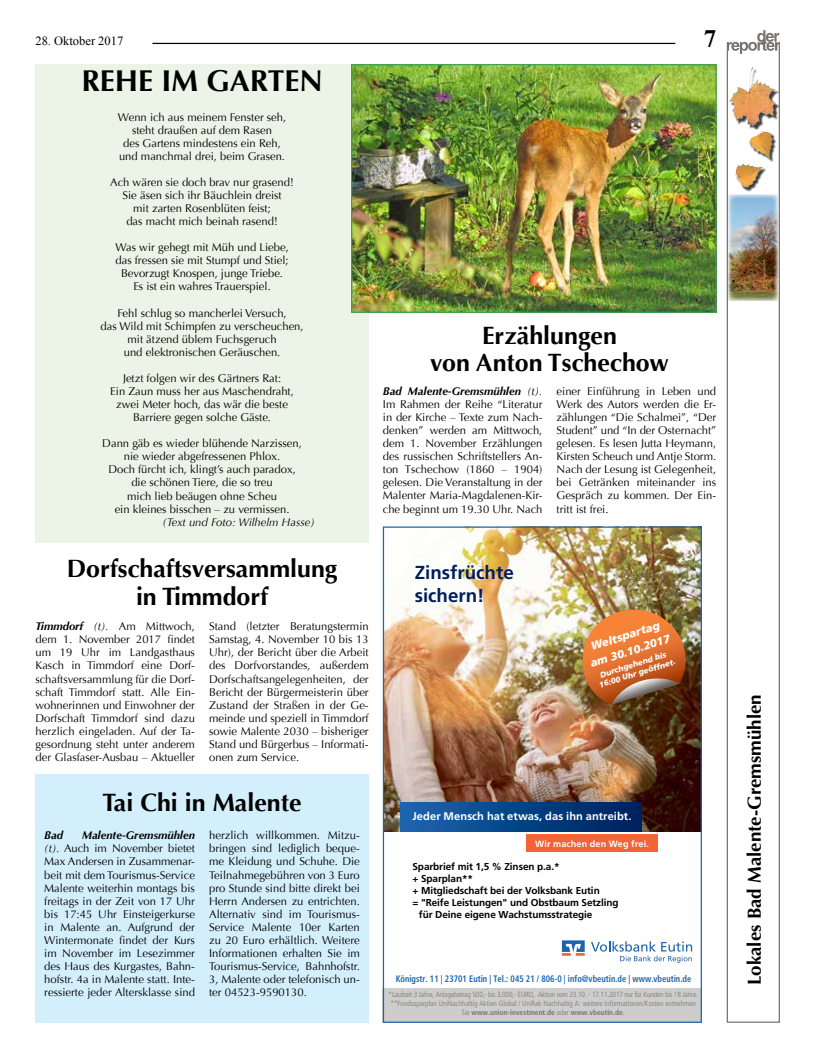
<style>
.page{position:relative;width:819px;height:1053px;background:#fff}
.page>*{position:absolute;margin:0;border:0;box-sizing:border-box;transform-origin:0 0}
.t1{font:700 30px "Optima";color:#000}
.t2{font:700 25px/27.5px "Optima";color:#000;text-align:center}
.t3{font:700 25px "Times New Roman";color:#000}
.t4{font:700 18.75px "Optima";color:#000}
.t5{font:700 18.75px/22.5px "Frutiger CE";color:#001e5d}
.t6{font:12.5px "Times New Roman";color:#000}
.t7{font:11.25px/13px "Optima";color:#000;text-align:justify}
.t8{font:italic 11.25px "Optima";color:#000}
.t9{font:italic 900 11.25px/16px "Frutiger CE";color:#fff;text-align:center}
.t10{font:italic 700 11.25px "Optima";color:#000}
.t11{font:700 11.12px "Frutiger";letter-spacing:.005em;color:#fff}
.t12{font:700 10px "Frutiger CE";letter-spacing:-.01em;color:#000}
.t13{font:700 condensed 9.38px "Frutiger";color:#1d64af;scale:.9 1}
.t14{font:700 9.12px "Frutiger";letter-spacing:.02em;color:#fff}
.t15{font:italic 900 7.88px/9.5px "Frutiger CE";color:#fff;text-align:center}
.t16{font:300 condensed 7.5px/9px "Frutiger";color:#787370;text-align:center}
.s1{font-weight:700;font-style:italic}
.s2{font-style:italic}
.s3{font-weight:700}
</style>
<div class="page">
<div style="left:35px;top:774px;width:334px;height:248px;background:#d4effc"></div>
<div style="left:35px;top:64px;width:334px;height:478px;background:#ecf4e7"></div>
<hr style="left:152px;top:43px;width:523px;height:1px;background:#000">
<div style="left:383px;top:988px;width:319px;height:34px;background:#cecdcd"></div>
<img style="left:385px;top:528px;width:315px;height:303px">
<div style="left:400px;top:802px;width:241px;height:29px;background:linear-gradient(to right,#1965ae,#00205b)"></div>
<div style="left:526px;top:834px;width:131px;height:18px;background:#f46238"></div>
<img style="left:578px;top:609px;width:110px;height:95px">
<svg style="left:562px;top:940px;width:22px;height:15px"></svg>
<svg style="left:591px;top:941px;width:101px;height:21px"></svg>
<div style="left:383px;top:526px;width:319px;height:496px;border:1px solid #1d64af"></div>
<svg style="left:726px;top:54px;width:54px;height:968px"></svg>
<svg style="left:726px;top:30px;width:54px;height:24px"></svg>
<img style="left:728px;top:194px;width:50px;height:106px">
<div style="left:729px;top:68px;width:50px;height:62px;background:#000;opacity:.75"></div>
<img style="left:728px;top:68px;width:48px;height:58px">
<div style="left:750px;top:132px;width:27px;height:30px;background:#000;opacity:.75"></div>
<img style="left:749px;top:131px;width:24px;height:28px">
<div style="left:736px;top:164px;width:30px;height:27px;background:#000;opacity:.75"></div>
<img style="left:735px;top:164px;width:27px;height:23px">
<img style="left:353px;top:66px;width:361px;height:245px">
<div style="left:351px;top:64px;width:365px;height:249px;border:1px solid #38a555"></div>
<p class="t6" style="left:35px;top:32px;width:89px">28. Oktober 2017</p>
<p class="t3" style="left:703px;top:21px;width:14px">7</p>
<p class="t1" style="left:81px;top:64px;width:243px">REHE IM GARTEN</p>
<p class="t7" style="left:118px;top:110px;width:170px;text-align:center">Wenn ich aus meinem Fenster seh, steht draußen auf dem Rasen<br>des Gartens mindestens ein Reh, und manchmal drei, beim Grasen.</p>
<p class="t7" style="left:110px;top:176px;width:185px;text-align:center">Ach wären sie doch brav nur grasend!<br>Sie äsen sich ihr Bäuchlein dreist<br>mit zarten Rosenblüten feist;<br>das macht mich beinah rasend!</p>
<p class="t7" style="left:115px;top:241px;width:175px;text-align:center">Was wir gehegt mit Müh und Liebe, das fressen sie mit Stumpf und Stiel; Bevorzugt Knospen, junge Triebe.<br>Es ist ein wahres Trauerspiel.</p>
<p class="t7" style="left:100px;top:306px;width:205px;text-align:center">Fehl schlug so mancherlei Versuch,<br>das Wild mit Schimpfen zu verscheuchen, mit ätzend üblem Fuchsgeruch<br>und elektronischen Geräuschen.</p>
<p class="t7" style="left:110px;top:372px;width:185px;text-align:center">Jetzt folgen wir des Gärtners Rat:<br>Ein Zaun muss her aus Maschendraht, zwei Meter hoch, das wär die beste Barriere gegen solche Gäste.</p>
<p class="t7" style="left:102px;top:437px;width:201px">Dann gäb es wieder blühende Narzissen,</p>
<p class="t7" style="left:124px;top:450px;width:158px">nie wieder abgefressenen Phlox.</p>
<p class="t7" style="left:108px;top:463px;width:189px">Doch fürcht ich, klingt’s auch paradox,</p>
<p class="t7" style="left:131px;top:476px;width:143px">die schönen Tiere, die so treu</p>
<p class="t7" style="left:127px;top:489px;width:151px">mich lieb beäugen ohne Scheu</p>
<p class="t7" style="left:115px;top:502px;width:176px">ein kleines bisschen – zu vermissen.</p>
<p class="t8" style="left:162px;top:515px;width:154px">(Text und Foto: Wilhelm Hasse)</p>
<p class="t2" style="left:67px;top:555px;width:272px">Dorfschaftsversammlung in Timmdorf</p>
<p class="t7" style="left:35px;top:620px;width:161px"><span class="s1">Timmdorf</span> <span class="s2">(t).</span> Am Mittwoch, dem 1. November 2017 findet um 19 Uhr im Landgasthaus Kasch in Timmdorf eine Dorf&shy;schaftsversammlung für die Dorf&shy;schaft Timmdorf statt. Alle Ein&shy;wohnerinnen und Einwohner der Dorfschaft Timmdorf sind dazu herzlich eingeladen. Auf der Ta&shy;gesordnung steht unter anderem der Glasfaser-Ausbau – Aktueller</p>
<p class="t7" style="left:209px;top:620px;width:161px">Stand (letzter Beratungstermin Samstag, 4. November 10 bis 13<br>Uhr), der Bericht über die Arbeit des Dorfvorstandes, außerdem Dorfschaftsangelegenheiten, der Bericht der Bürgermeisterin über Zustand der Straßen in der Ge&shy;meinde und speziell in Timmdorf sowie Malente 2030 – bisheriger Stand und Bürgerbus – Informati&shy;onen zum Service.</p>
<p class="t2" style="left:102px;top:789px;width:200px">Tai Chi in Malente</p>
<p class="t7" style="left:44px;top:829px;width:152px;text-indent:38px"><span class="s1">Malente-Gremsmühlen </span><span class="s2">(t).</span> Auch im November bietet Max Andersen in Zusammenar&shy;beit mit dem Tourismus-Service Malente weiterhin montags bis freitags in der Zeit von 17 Uhr bis 17:45 Uhr Einsteigerkurse in Malente an. Aufgrund der Wintermonate findet der Kurs im November im Lesezimmer des Haus des Kurgastes, Bahn&shy;hofstr. 4a in Malente statt. Inte&shy;ressierte jeder Altersklasse sind</p>
<p class="t7" style="left:209px;top:829px;width:152px">herzlich willkommen. Mitzu&shy;bringen sind lediglich beque&shy;me Kleidung und Schuhe. Die Teilnahmegebühren von 3 Euro pro Stunde sind bitte direkt bei Herrn Andersen zu entrichten.<br>Alternativ sind im Tourismus-Service Malente 10er Karten zu 20 Euro erhältlich. Weitere Informationen erhalten Sie im Tourismus-Service, Bahnhofstr.<br>3, Malente oder telefonisch un&shy;ter 04523-9590130.</p>
<p class="t10" style="left:44px;top:828px;width:20px">Bad</p>
<p class="t2" style="left:430px;top:322px;width:240px">Erzählungen<br>von Anton Tschechow</p>
<p class="t7" style="left:383px;top:385px;width:161px"><span class="s1">Bad Malente-Gremsmühlen</span> <span class="s2">(t).<br></span>Im Rahmen der Reihe “Literatur in der Kirche – Texte zum Nach&shy;denken” werden am Mittwoch, dem 1. November Erzählungen des russischen Schriftstellers An&shy;ton Tschechow (1860 – 1904) gelesen. Die Veranstaltung in der Malenter Maria-Magdalenen-Kir&shy;che beginnt um 19.30 Uhr. Nach</p>
<p class="t7" style="left:556px;top:385px;width:161px">einer Einführung in Leben und Werk des Autors werden die Er&shy;zählungen “Die Schalmei”, “Der Student” und “In der Osternacht” gelesen. Es lesen Jutta Heymann, Kirsten Scheuch und Antje Storm.<br>Nach der Lesung ist Gelegenheit, bei Getränken miteinander ins Gespräch zu kommen. Der Ein&shy;tritt ist frei.</p>
<p class="t5" style="left:414px;top:561px;width:100px">Zinsfrüchte sichern!</p>
<p class="t9" style="left:583px;top:641px;width:85px;rotate:-18deg">Weltspartag am 30.10.2017</p>
<p class="t15" style="left:595px;top:671px;width:81px;rotate:-18deg">Durchgehend bis<br>16:00 Uhr geöffnet.</p>
<p class="t11" style="left:412px;top:809px;width:220px">Jeder Mensch hat etwas, das ihn antreibt.</p>
<p class="t14" style="left:535px;top:838px;width:115px">Wir machen den Weg frei.</p>
<p class="t12" style="left:412px;top:860px;width:148px">Sparbrief mit 1,5 % Zinsen p.a.*</p>
<p class="t12" style="left:412px;top:872px;width:62px">+ Sparplan**</p>
<p class="t12" style="left:412px;top:884px;width:189px">+ Mitgliedschaft bei der Volksbank Eutin</p>
<p class="t12" style="left:412px;top:896px;width:207px">= "Reife Leistungen" und Obstbaum Setzling</p>
<p class="t12" style="left:419px;top:908px;width:175px">für Deine eigene Wachstumsstrategie</p>
<p class="t13" style="left:395px;top:973px;width:330px">Königstr. 11 | 23701 Eutin | Tel.: 045 21 / 806-0 | info@vbeutin.de | www.vbeutin.de</p>
<p class="t16" style="left:388px;top:989px;width:311px">*Laufzeit 3 Jahre, Anlagebetrag 500,- bis 3.000,- EURO, Aktion vom 23.10. - 17.11.2017 nur für Kunden bis 18 Jahre. **Fondssparplan UniNachhaltig Aktien Global / UniRak Nachhaltig A: weitere Informationen/Kosten entnehmen<br>Sie <span class="s3">www.union-investment.de</span> oder <span class="s3">www.vbeutin.de</span>.</p>
<p class="t4" style="left:743px;top:985px;width:292px;rotate:-90deg">Lokales Bad Malente-Gremsmühlen</p>
</div>
